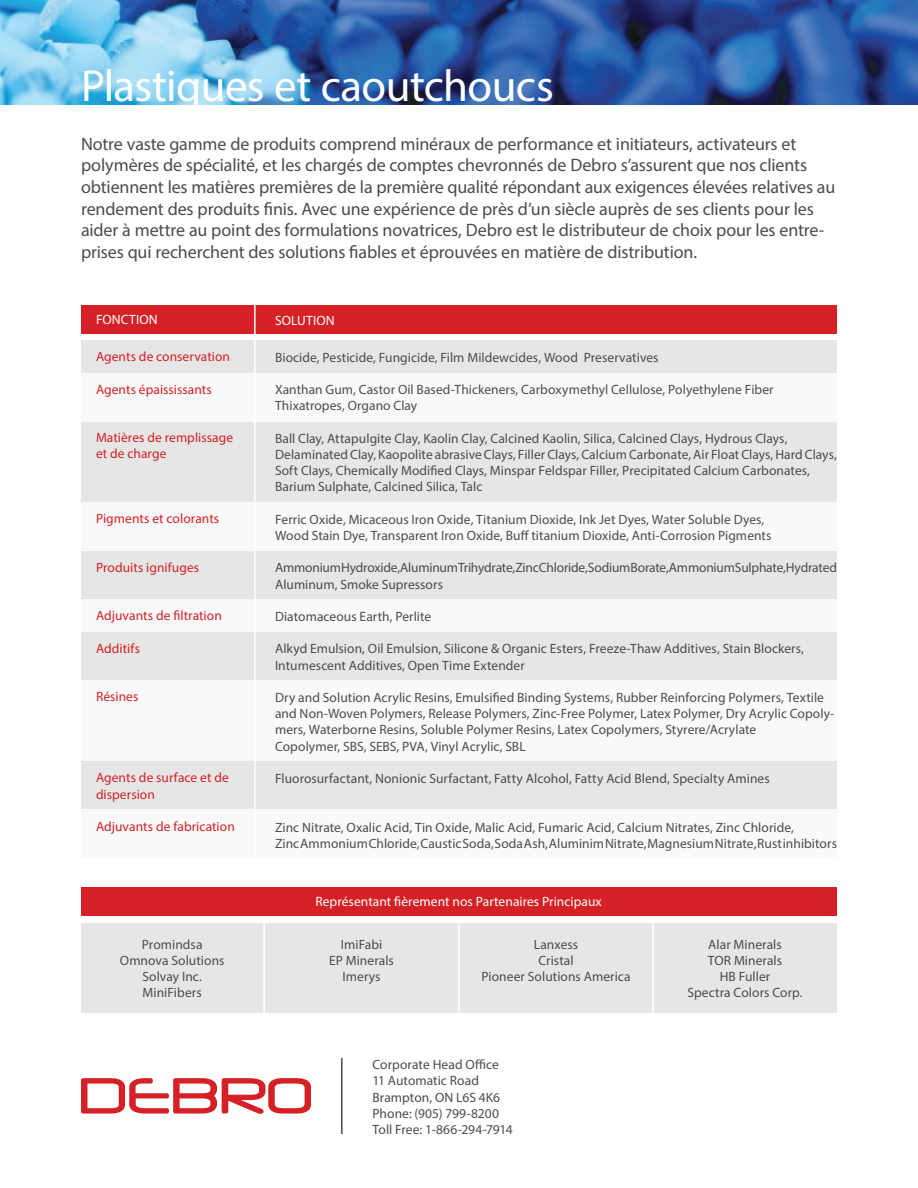
<style>
.page{position:relative;width:918px;height:1188px;background:#fff}
.page>*{position:absolute;margin:0;border:0;box-sizing:border-box;transform-origin:0 0}
.t1{font:45px "Myriad Pro";letter-spacing:-.015em;color:#fff}
.t2{font:18px/21.6px "Myriad Pro";letter-spacing:-.01em;color:#4e4b4c}
.t3{font:13.5px/16.2px "Myriad Pro";letter-spacing:.005em;color:#4e4b4c}
.t4{font:13.5px/16.2px "Myriad Pro";letter-spacing:.005em;color:#d52126}
.t5{font:13.5px/16.2px "Myriad Pro";letter-spacing:-.015em;color:#4e4b4c}
.t6{font:13.5px "Myriad Pro";letter-spacing:.005em;color:#fff}
</style>
<div class="page">
<img style="left:0;top:0;width:918px;height:104px">
<hr style="left:341px;top:1058px;width:2px;height:76px;background:#4e4b4c">
<svg style="left:81px;top:1078px;width:230px;height:36px"></svg>
<div style="left:81px;top:305px;width:755px;height:28px;background:#d52126"></div>
<div style="left:81px;top:888px;width:755px;height:28px;background:#d52126"></div>
<div style="left:81px;top:551px;width:755px;height:48px;background:#e7e6e6"></div>
<div style="left:81px;top:631px;width:755px;height:49px;background:#e7e6e6"></div>
<div style="left:81px;top:760px;width:755px;height:49px;background:#e7e6e6"></div>
<div style="left:81px;top:422px;width:755px;height:80px;background:#e7e6e6"></div>
<div style="left:81px;top:680px;width:755px;height:80px;background:#faf9f9"></div>
<div style="left:81px;top:924px;width:755px;height:89px;background:#e7e6e6"></div>
<div style="left:81px;top:373px;width:755px;height:49px;background:#faf9f9"></div>
<div style="left:81px;top:502px;width:755px;height:49px;background:#faf9f9"></div>
<div style="left:81px;top:809px;width:755px;height:49px;background:#faf9f9"></div>
<div style="left:81px;top:599px;width:755px;height:32px;background:#faf9f9"></div>
<div style="left:81px;top:341px;width:755px;height:32px;background:#e7e6e6"></div>
<hr style="left:254px;top:305px;width:2px;height:553px;background:#fff">
<hr style="left:263px;top:919px;width:2px;height:94px;background:#fff">
<hr style="left:458px;top:919px;width:2px;height:94px;background:#fff">
<hr style="left:652px;top:919px;width:2px;height:94px;background:#fff">
<h1 class="t1" style="left:81px;top:58px;width:474px">Plastiques et caoutchoucs</h1>
<p class="t2" style="left:81px;top:133px;width:756px">Notre vaste gamme de produits comprend minéraux de performance et initiateurs, activateurs et polymères de spécialité, et les chargés de comptes chevronnés de Debro s’assurent que nos clients obtiennent les matières premières de la première qualité répondant aux exigences élevées relatives au rendement des produits finis. Avec une expérience de près d’un siècle auprès de ses clients pour les aider à mettre au point des formulations novatrices, Debro est le distributeur de choix pour les entre&shy;prises qui recherchent des solutions fiables et éprouvées en matière de distribution.</p>
<p class="t6" style="left:96px;top:311px;width:63px">FONCTION</p>
<p class="t6" style="left:275px;top:312px;width:61px">SOLUTION</p>
<p class="t4" style="left:96px;top:348px;width:136px">Agents de conservation</p>
<p class="t4" style="left:96px;top:381px;width:117px">Agents épaississants</p>
<p class="t4" style="left:96px;top:429px;width:139px">Matières de remplissage et de charge</p>
<p class="t4" style="left:96px;top:510px;width:125px">Pigments et colorants</p>
<p class="t4" style="left:96px;top:559px;width:105px">Produits ignifuges</p>
<p class="t4" style="left:96px;top:608px;width:127px">Adjuvants de filtration</p>
<p class="t4" style="left:96px;top:640px;width:46px">Additifs</p>
<p class="t4" style="left:96px;top:689px;width:44px">Résines</p>
<p class="t4" style="left:96px;top:770px;width:134px">Agents de surface et de dispersion</p>
<p class="t4" style="left:96px;top:818px;width:140px">Adjuvants de fabrication</p>
<p class="t3" style="left:275px;top:349px;width:385px">Biocide, Pesticide, Fungicide, Film Mildewcides, Wood Preservatives</p>
<p class="t3" style="left:275px;top:381px;width:500px">Xanthan Gum, Castor Oil Based-Thickeners, Carboxymethyl Cellulose, Polyethylene Fiber<br>Thixatropes, Organo Clay</p>
<p class="t3" style="left:275px;top:430px;width:563px">Ball Clay, Attapulgite Clay, Kaolin Clay, Calcined Kaolin, Silica, Calcined Clays, Hydrous Clays, Delaminated Clay, Kaopolite abrasive Clays, Filler Clays, Calcium Carbonate, Air Float Clays, Hard Clays, Soft Clays, Chemically Modified Clays, Minspar Feldspar Filler, Precipitated Calcium Carbonates, Barium Sulphate, Calcined Silica, Talc</p>
<p class="t3" style="left:275px;top:511px;width:498px">Ferric Oxide, Micaceous Iron Oxide, Titanium Dioxide, Ink Jet Dyes, Water Soluble Dyes,<br>Wood Stain Dye, Transparent Iron Oxide, Buff titanium Dioxide, Anti-Corrosion Pigments</p>
<p class="t5" style="left:275px;top:559px;width:563px">Ammonium Hydroxide, Aluminum Trihydrate, Zinc Chloride, Sodium Borate, Ammonium Sulphate, Hydrated<br>Aluminum, Smoke Supressors</p>
<p class="t3" style="left:275px;top:608px;width:158px">Diatomaceous Earth, Perlite</p>
<p class="t3" style="left:275px;top:640px;width:531px">Alkyd Emulsion, Oil Emulsion, Silicone &amp; Organic Esters, Freeze-Thaw Additives, Stain Blockers,<br>Intumescent Additives, Open Time Extender</p>
<p class="t3" style="left:275px;top:689px;width:561px">Dry and Solution Acrylic Resins, Emulsified Binding Systems, Rubber Reinforcing Polymers, Textile and Non-Woven Polymers, Release Polymers, Zinc-Free Polymer, Latex Polymer, Dry Acrylic Copoly&shy;mers, Waterborne Resins, Soluble Polymer Resins, Latex Copolymers, Styrere/Acrylate<br>Copolymer, SBS, SEBS, PVA, Vinyl Acrylic, SBL</p>
<p class="t3" style="left:275px;top:770px;width:496px">Fluorosurfactant, Nonionic Surfactant, Fatty Alcohol, Fatty Acid Blend, Specialty Amines</p>
<p class="t3" style="left:275px;top:819px;width:563px">Zinc Nitrate, Oxalic Acid, Tin Oxide, Malic Acid, Fumaric Acid, Calcium Nitrates, Zinc Chloride,<br>Zinc Ammonium Chloride, Caustic Soda, Soda Ash, Aluminim Nitrate, Magnesium Nitrate, Rust inhibitors</p>
<p class="t6" style="left:315px;top:894px;width:288px">Représentant fièrement nos Partenaires Principaux</p>
<p class="t3" style="left:120px;top:936px;width:106px;text-align:center">Promindsa<br>Omnova Solutions<br>Solvay Inc.<br>MiniFibers</p>
<p class="t3" style="left:329px;top:936px;width:66px;text-align:center">ImiFabi<br>EP Minerals<br>Imerys</p>
<p class="t3" style="left:481px;top:936px;width:151px;text-align:center">Lanxess<br>Cristal<br>Pioneer Solutions America</p>
<p class="t3" style="left:687px;top:936px;width:117px;text-align:center">Alar Minerals<br>TOR Minerals<br>HB Fuller<br>Spectra Colors Corp.</p>
<p class="t3" style="left:373px;top:1056px;width:142px">Corporate Head Office<br>11 Automatic Road<br>Brampton, ON L6S 4K6<br>Phone: (905) 799-8200<br>Toll Free: 1-866-294-7914</p>
</div>
